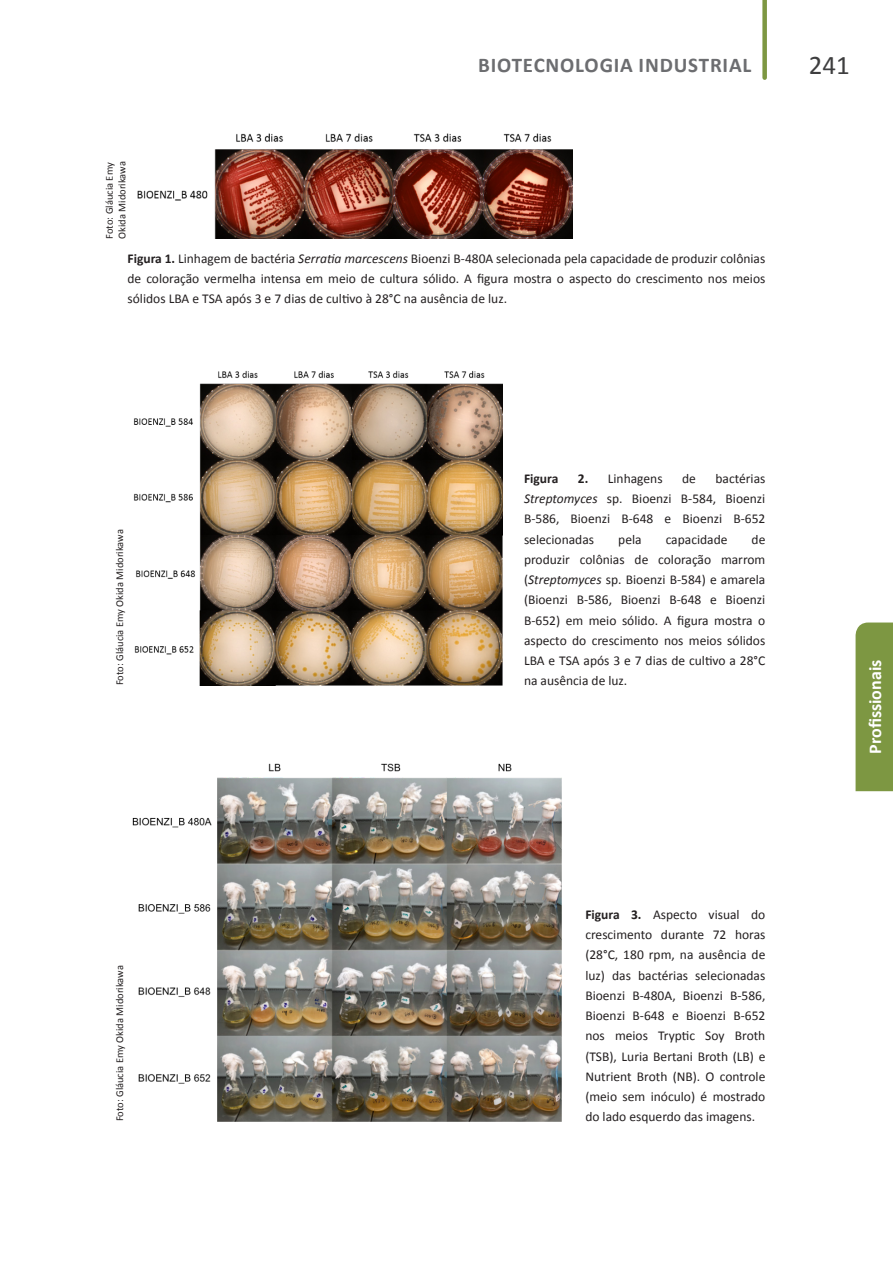
<style>
.page{position:relative;width:893px;height:1263px;background:#fff}
.page>*{position:absolute;margin:0;border:0;box-sizing:border-box;transform-origin:0 0}
.t1{font:27px "Calibri";color:#3e3e3f}
.t2{font:700 21px "Calibri";letter-spacing:.04em;color:#6c6d70}
.t3{font:700 18px "Calibri";color:#fff}
.Figuras{font:13.5px/20.2px "Calibri";color:#231f20;text-align:justify}
.t4{font:700 13.5px "Calibri";color:#231f20}
.t5{font:10.5px/12.6px "Calibri";color:#231f20}
.s1{font-weight:700}
.s2{font-style:italic}
</style>
<div class="page">
<div style="left:855px;top:622px;width:38px;height:169px;background:#7d9742"></div>
<div style="left:762px;top:0;width:5px;height:78px;background:#7d9742"></div>
<img style="left:137px;top:133px;width:435px;height:106px">
<img style="left:133px;top:370px;width:370px;height:315px">
<img style="left:132px;top:763px;width:429px;height:358px">
<p class="t5" style="left:103px;top:239px;width:79px;rotate:-90deg">Foto: Gláucia Emy<br>Okida Midorikawa</p>
<h2 class="t2" style="left:478px;top:52px;width:275px">BIOTECNOLOGIA INDUSTRIAL</h2>
<h1 class="t1" style="left:809px;top:48px;width:43px">241</h1>
<p class="Figuras" style="left:128px;top:247px;width:639px"><span class="s1">Figura 1.</span> Linhagem de bactéria <span class="s2">Serratia marcescens</span> Bioenzi B-‑480A selecionada pela capacidade de produzir colônias de coloração vermelha intensa em meio de cultura sólido. A figura mostra o aspecto do crescimento nos meios sólidos LBA e TSA após 3 e 7 dias de cultivo à 28°C na ausência de luz.</p>
<p class="t5" style="left:113px;top:685px;width:158px;rotate:-90deg">Foto: Gláucia Emy Okida Midorikawa</p>
<p class="t5" style="left:113px;top:1121px;width:158px;rotate:-90deg">Foto: Gláucia Emy Okida Midorikawa</p>
<p class="Figuras" style="left:524px;top:468px;width:243px;text-indent:191px">bactérias <span class="s2">Streptomyces</span> sp. Bioenzi B-‑584, Bioenzi B-‑586, Bioenzi B-‑648 e Bioenzi B-‑652 selecionadas</p>
<p class="t4" style="left:524px;top:470px;width:36px">Figura</p>
<p class="Figuras" style="left:578px;top:468px;width:86px"><span class="s1">2.</span> Linhagens</p>
<p class="Figuras" style="left:682px;top:468px;width:15px">de</p>
<p class="Figuras" style="left:618px;top:528px;width:25px">pela</p>
<p class="Figuras" style="left:666px;top:528px;width:63px">capacidade</p>
<p class="Figuras" style="left:524px;top:528px;width:243px;text-indent:228px">de produzir colônias de coloração marrom (<span class="s2">Streptomyces</span> sp. Bioenzi B-‑584) e amarela (Bioenzi B-‑586, Bioenzi B-‑648 e Bioenzi B-‑652) em meio sólido. A figura mostra o aspecto do crescimento nos meios sólidos LBA e TSA após 3 e 7 dias de cultivo a 28°C na ausência de luz.</p>
<p class="Figuras" style="left:585px;top:904px;width:182px"><span class="s1">Figura 3.</span> Aspecto visual do crescimento durante 72 horas (28°C, 180 rpm, na ausência de luz) das bactérias selecionadas Bioenzi B-‑480A, Bioenzi B-‑586, Bioenzi B-‑648 e Bioenzi B-‑652 nos meios Tryptic Soy Broth (TSB), Luria Bertani Broth (LB) e Nutrient Broth (NB). O controle (meio sem inóculo) é mostrado</p>
<p class="Figuras" style="left:585px;top:1106px;width:171px">do lado esquerdo das imagens.</p>
<h3 class="t3" style="left:864px;top:754px;width:96px;rotate:-90deg">Profissionais</h3>
</div>
